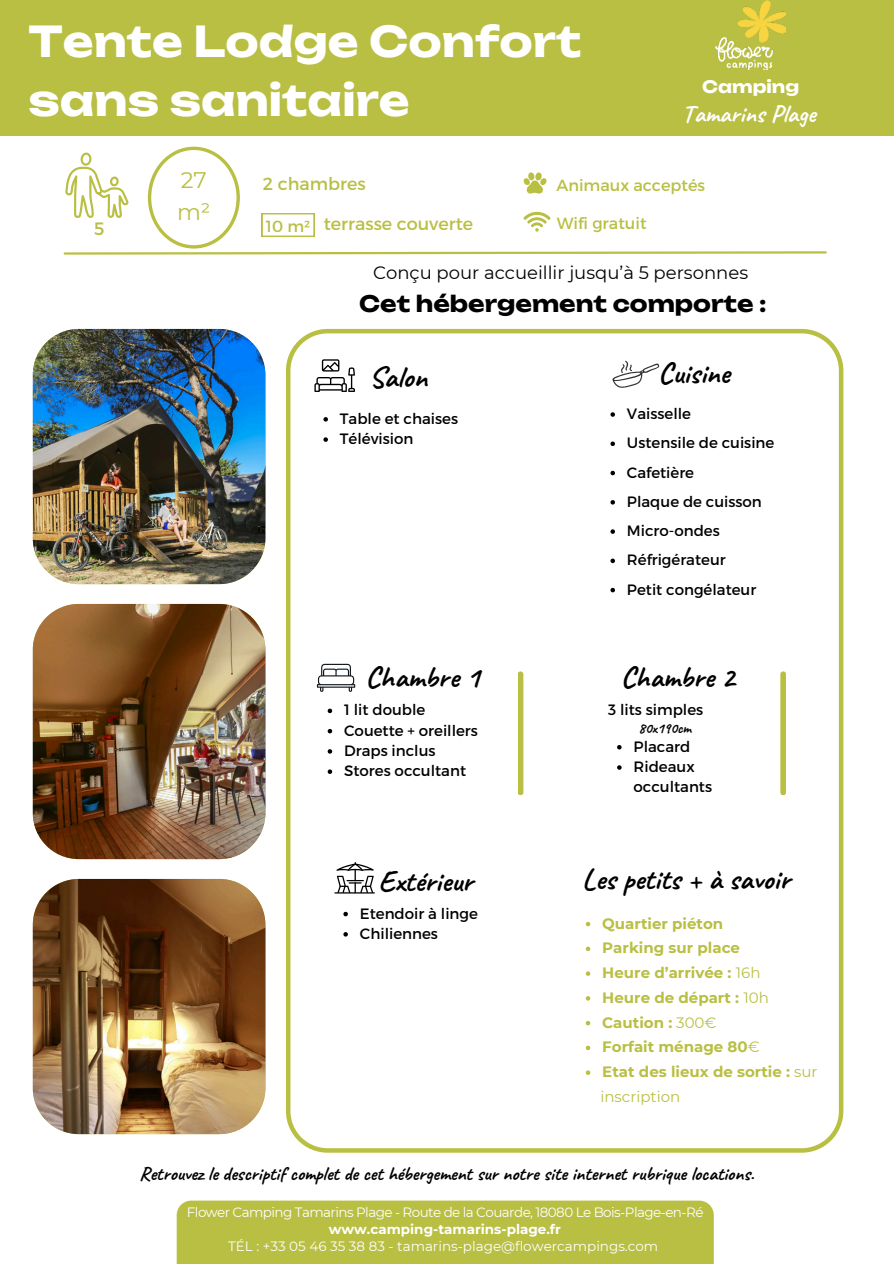
<style>
.page{position:relative;width:894px;height:1264px;background:#fff}
.page>*{position:absolute;margin:0;border:0;box-sizing:border-box;transform-origin:0 0}
.t1{font:700 42px/58.5px "Unbounded";color:#fff}
.t2{font:700 30px "Caveat";color:#000}
.t3{font:700 25.05px "Caveat";color:#fff}
.t4{font:700 22.5px "Unbounded";color:#000}
.t5{font:22.5px/31.5px "Montserrat";color:#b9bf42}
.t6{font:700 19.5px "Caveat";color:#000}
.t7{font:18px "Montserrat";color:#000}
.t8{font:17.85px "Montserrat";color:#b9bf42}
.t9{font:17.55px "Montserrat";color:#b9bf42}
.t10{font:700 17.1px "Unbounded";color:#fff}
.t11{font:16.05px "Montserrat";color:#b9bf42}
.t12{font:15px/20.2px "Montserrat";color:#000}
.t13{font:700 15px/24.8px "Montserrat";color:#b9bf42}
.t14{font:700 15px "Caveat";color:#000}
.t15{font:13.5px "Montserrat";letter-spacing:-.04em;color:#fff}
.t16{font:13.5px "Montserrat";color:#fff}
.t17{font:700 13.5px "Montserrat";color:#fff}
.s1{font-weight:400}
</style>
<div class="page">
<div style="left:0;top:0;width:893px;height:135px;background:#b9bf42"></div>
<img style="left:33px;top:329px;width:232px;height:255px;border-radius:46px">
<svg style="left:286px;top:329px;width:557px;height:823px"></svg>
<div style="left:177px;top:1200px;width:536px;height:63px;background:#b9bf42"></div>
<svg style="left:314px;top:359px;width:41px;height:33px"></svg>
<svg style="left:323px;top:417px;width:5px;height:4px"></svg>
<svg style="left:323px;top:437px;width:5px;height:5px"></svg>
<svg style="left:612px;top:360px;width:47px;height:28px"></svg>
<svg style="left:610px;top:412px;width:4px;height:5px"></svg>
<svg style="left:610px;top:441px;width:4px;height:5px"></svg>
<svg style="left:610px;top:471px;width:4px;height:4px"></svg>
<svg style="left:610px;top:500px;width:4px;height:4px"></svg>
<svg style="left:610px;top:529px;width:4px;height:5px"></svg>
<svg style="left:610px;top:558px;width:4px;height:5px"></svg>
<svg style="left:610px;top:588px;width:4px;height:4px"></svg>
<svg style="left:317px;top:663px;width:38px;height:29px"></svg>
<div style="left:517px;top:671px;width:6px;height:124px;background:#b9bf42;border-radius:3px"></div>
<div style="left:780px;top:671px;width:5px;height:124px;background:#b9bf42;border-radius:3px"></div>
<svg style="left:336px;top:862px;width:37px;height:30px"></svg>
<hr style="left:334px;top:892px;width:41px;height:1px;background:#000">
<img style="left:33px;top:604px;width:232px;height:255px;border-radius:46px">
<img style="left:33px;top:878px;width:232px;height:256px;border-radius:46px">
<svg style="left:63px;top:147px;width:764px;height:108px"></svg>
<img style="left:715px;top:0;width:70px;height:70px">
<svg style="left:617px;top:745px;width:4px;height:4px"></svg>
<svg style="left:617px;top:765px;width:4px;height:4px"></svg>
<svg style="left:327px;top:708px;width:5px;height:5px"></svg>
<svg style="left:327px;top:729px;width:5px;height:4px"></svg>
<svg style="left:327px;top:749px;width:5px;height:4px"></svg>
<svg style="left:327px;top:769px;width:5px;height:5px"></svg>
<svg style="left:585px;top:921px;width:5px;height:5px"></svg>
<svg style="left:585px;top:946px;width:5px;height:5px"></svg>
<svg style="left:585px;top:971px;width:5px;height:4px"></svg>
<svg style="left:585px;top:996px;width:5px;height:4px"></svg>
<svg style="left:585px;top:1020px;width:5px;height:5px"></svg>
<svg style="left:585px;top:1045px;width:5px;height:5px"></svg>
<svg style="left:585px;top:1070px;width:5px;height:4px"></svg>
<svg style="left:343px;top:911px;width:5px;height:5px"></svg>
<svg style="left:343px;top:932px;width:5px;height:4px"></svg>
<h1 class="t1" style="left:28px;top:10px;width:554px">Tente Lodge Confort sans sanitaire</h1>
<p class="t10" style="left:701px;top:73px;width:99px">Camping</p>
<h3 class="t3" style="left:682px;top:98px;width:135px">Tamarins Plage</h3>
<p class="t8" style="left:94px;top:217px;width:12px">5</p>
<h3 class="t5" style="left:177px;top:164px;width:35px">27 m²</h3>
<p class="t11" style="left:556px;top:175px;width:150px">Animaux acceptés</p>
<p class="t11" style="left:556px;top:214px;width:91px">Wifi gratuit</p>
<p class="t9" style="left:263px;top:173px;width:104px">2 chambres</p>
<p class="t9" style="left:324px;top:212px;width:151px">terrasse couverte</p>
<p class="t7" style="left:373px;top:260px;width:376px">Conçu pour accueillir jusqu’à 5 personnes</p>
<h3 class="t4" style="left:359px;top:286px;width:409px">Cet hébergement comporte :</h3>
<p class="t11" style="left:266px;top:216px;width:46px">10 m²</p>
<h2 class="t2" style="left:369px;top:358px;width:60px">Salon</h2>
<p class="t12" style="left:340px;top:408px;width:120px">Table et chaises<br>Télévision</p>
<h2 class="t2" style="left:658px;top:354px;width:73px">Cuisine</h2>
<p class="t12" style="left:626px;top:399px;width:149px;line-height:29.2px">Vaisselle<br>Ustensile de cuisine<br>Cafetière<br>Plaque de cuisson<br>Micro-ondes<br>Réfrigérateur<br>Petit congélateur</p>
<h2 class="t2" style="left:365px;top:658px;width:115px">Chambre 1</h2>
<h2 class="t2" style="left:620px;top:658px;width:115px">Chambre 2</h2>
<p class="t12" style="left:608px;top:700px;width:97px">3 lits simples</p>
<p class="t14" style="left:638px;top:719px;width:54px">80x190cm</p>
<p class="t12" style="left:633px;top:736px;width:80px">Placard<br>Rideaux occultants</p>
<p class="t12" style="left:344px;top:700px;width:135px">1 lit double<br>Couette + oreillers<br>Draps inclus<br>Stores occultant</p>
<h2 class="t2" style="left:378px;top:862px;width:96px">Extérieur</h2>
<h2 class="t2" style="left:582px;top:860px;width:209px">Les petits + à savoir</h2>
<p class="t12" style="left:360px;top:903px;width:120px">Etendoir à linge<br>Chiliennes</p>
<p class="t13" style="left:600px;top:910px;width:218px">Quartier piéton<br>Parking sur place<br>Heure d’arrivée : <span class="s1">16h<br></span>Heure de départ : <span class="s1">10h<br></span>Caution : <span class="s1">300€<br></span>Forfait ménage 80<span class="s1">€<br></span>Etat des lieux de sortie : <span class="s1">sur inscription</span></p>
<h3 class="t6" style="left:139px;top:1161px;width:616px">Retrouvez le descriptif complet de cet hébergement sur notre site internet rubrique locations.</h3>
<p class="t15" style="left:187px;top:1203px;width:518px">Flower Camping Tamarins Plage - Route de la Couarde, 18080 Le Bois-Plage-en-Ré</p>
<p class="t17" style="left:329px;top:1219px;width:233px">www.camping-tamarins-plage.fr</p>
<p class="t16" style="left:228px;top:1237px;width:431px">TÉL : +33 05 46 35 38 83 - tamarins-plage@flowercampings.com</p>
</div>
